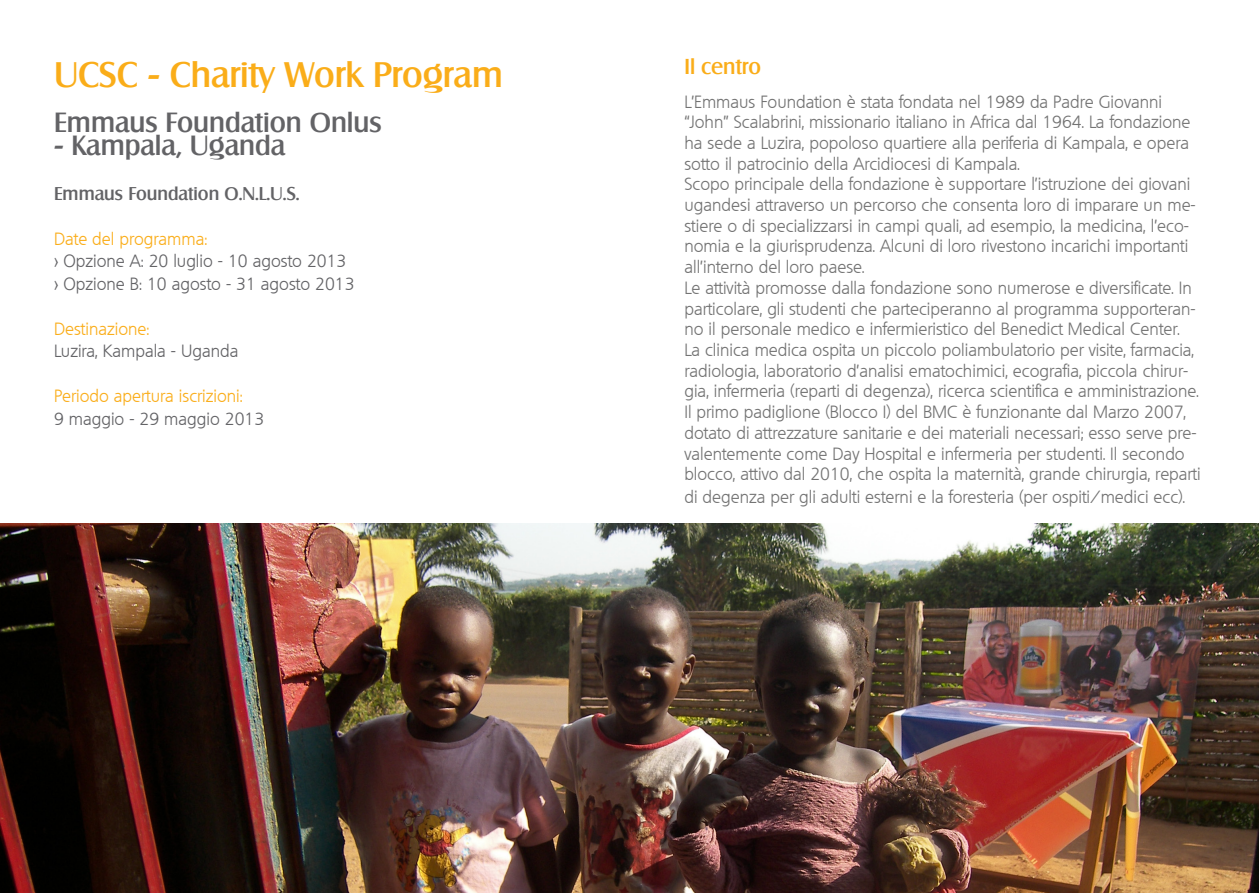
<style>
.page{position:relative;width:1259px;height:893px;background:#fff}
.page>*{position:absolute;margin:0;border:0;box-sizing:border-box;transform-origin:0 0}
.t1{font:500 34.5px "Salzburg";color:#faad19}
.t2{font:500 27px "Salzburg";color:#636366}
.t3{font:500 21px "Salzburg";color:#faad19}
.t4{font:500 18px "Salzburg";color:#636366}
.t5{font:300 17.25px/20.7px "Quebec";color:#737373}
.t6{font:300 17.25px/22.5px "Quebec";color:#636366}
.t7{font:300 17.25px "Quebec";color:#faad19}
</style>
<div class="page">
<img style="left:0;top:524px;width:1259px;height:369px">
<p class="t1" style="left:54px;top:54px;width:450px">UCSC - Charity Work Program</p>
<p class="t2" style="left:54px;top:106px;width:329px">Emmaus Foundation Onlus</p>
<p class="t2" style="left:54px;top:129px;width:233px">- Kampala, Uganda</p>
<p class="t4" style="left:54px;top:182px;width:247px">Emmaus Foundation O.N.L.U.S.</p>
<p class="t7" style="left:54px;top:227px;width:155px">Date del programma:</p>
<p class="t6" style="left:54px;top:250px;width:302px">&gt; Opzione A: 20 luglio - 10 agosto 2013 &gt; Opzione B: 10 agosto - 31 agosto 2013</p>
<p class="t7" style="left:54px;top:317px;width:97px">Destinazione:</p>
<p class="t6" style="left:54px;top:340px;width:186px">Luzira, Kampala - Uganda</p>
<p class="t7" style="left:54px;top:385px;width:190px">Periodo apertura iscrizioni:</p>
<p class="t6" style="left:54px;top:407px;width:212px">9 maggio - 29 maggio 2013</p>
<p class="t3" style="left:684px;top:54px;width:78px">Il centro</p>
<p class="t5" style="left:684px;top:91px;width:518px">L’Emmaus Foundation è stata fondata nel 1989 da Padre Giovanni “John” Scalabrini, missionario italiano in Africa dal 1964. La fondazione ha sede a Luzira, popoloso quartiere alla periferia di Kampala, e opera sotto il patrocinio della Arcidiocesi di Kampala.<br>Scopo principale della fondazione è supportare l’istruzione dei giovani ugandesi attraverso un percorso che consenta loro di imparare un me&shy;stiere o di specializzarsi in campi quali, ad esempio, la medicina, l’eco&shy;nomia e la giurisprudenza. Alcuni di loro rivestono incarichi importanti all’interno del loro paese.<br>Le attività promosse dalla fondazione sono numerose e diversificate. In particolare, gli studenti che parteciperanno al programma supporteran&shy;no il personale medico e infermieristico del Benedict Medical Center.<br>La clinica medica ospita un piccolo poliambulatorio per visite, farmacia, radiologia, laboratorio d’analisi ematochimici, ecografia, piccola chirur&shy;gia, infermeria (reparti di degenza), ricerca scientifica e amministrazione.<br>Il primo padiglione (Blocco I) del BMC è funzionante dal Marzo 2007, dotato di attrezzature sanitarie e dei materiali necessari; esso serve pre&shy;valentemente come Day Hospital e infermeria per studenti. Il secondo blocco, attivo dal 2010, che ospita la maternità, grande chirurgia, reparti</p>
<p class="t5" style="left:684px;top:486px;width:502px">di degenza per gli adulti esterni e la foresteria (per ospiti/medici ecc).</p>
</div>
